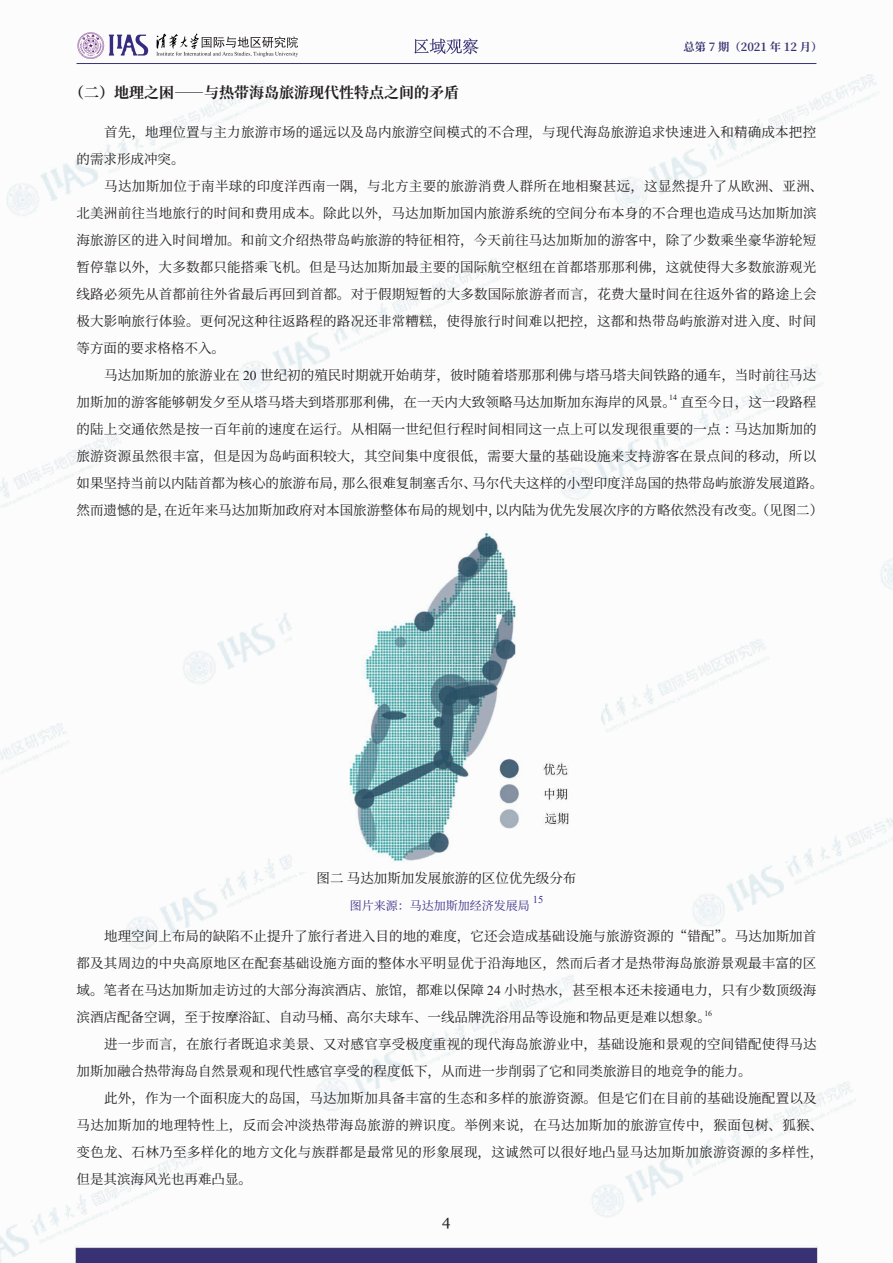
<style>
.page{position:relative;width:893px;height:1263px;background:#fff}
.page>*{position:absolute;margin:0;border:0;box-sizing:border-box;transform-origin:0 0}
.t1{font:700 15px "Source Han Serif CN";color:#231f20}
.t2{font:15px "Georgia";color:#231f20}
.t3{font:13.5px/27px "Source Han Serif CN";letter-spacing:.015em;color:#231f20}
.t4{font:12px "Source Han Serif CN";color:#3c3088}
.t5{font:700 11.25px "Source Han Serif CN";color:#383273}
.t6{font:10.5px "Times New Roman";color:#3c3088}
.t7{font:7.8px "Times New Roman";color:#231f20}
.s1{font-family:"Times New Roman"}
</style>
<div class="page">
<img style="left:0;top:49px;width:893px;height:1214px">
<svg style="left:414px;top:38px;width:65px;height:16px"></svg>
<hr style="left:77px;top:63px;width:739px;height:1px;background:#373273">
<svg style="left:77px;top:32px;width:71px;height:27px"></svg>
<svg style="left:156px;top:33px;width:142px;height:24px"></svg>
<img style="left:292px;top:530px;width:309px;height:341px">
<p class="t5" style="left:684px;top:41px;width:140px">总第 7 期（2021 年 12 月）</p>
<p class="t1" style="left:69px;top:84px;width:391px">（二）地理之困——与热带海岛旅游现代性特点之间的矛盾</p>
<p class="t3" style="left:77px;top:119px;width:741px;text-indent:28px">首先，地理位置与主力旅游市场的遥远以及岛内旅游空间模式的不合理，与现代海岛旅游追求快速进入和精确成本把控的需求形成冲突。</p>
<p class="t3" style="left:77px;top:173px;width:748px;text-indent:28px">马达加斯加位于南半球的印度洋西南一隅，与北方主要的旅游消费人群所在地相聚甚远，这显然提升了从欧洲、亚洲、北美洲前往当地旅行的时间和费用成本。除此以外，马达加斯加国内旅游系统的空间分布本身的不合理也造成马达加斯加滨海旅游区的进入时间增加。和前文介绍热带岛屿旅游的特征相符，今天前往马达加斯加的游客中，除了少数乘坐豪华游轮短暂停靠以外，大多数都只能搭乘飞机。但是马达加斯加最主要的国际航空枢纽在首都塔那那利佛，这就使得大多数旅游观光线路必须先从首都前往外省最后再回到首都。对于假期短暂的大多数国际旅游者而言，花费大量时间在往返外省的路途上会极大影响旅行体验。更何况这种往返路程的路况还非常糟糕，使得旅行时间难以把控，这都和热带岛屿旅游对进入度、时间等方面的要求格格不入。</p>
<p class="t3" style="left:77px;top:362px;width:741px;text-align:right">马达加斯加的旅游业在 <span class="s1">20</span> 世纪初的殖民时期就开始萌芽，彼时随着塔那那利佛与塔马塔夫间铁路的通车，当时前往马达<br>加斯加的游客能够朝发夕至从塔马塔夫到塔那那利佛，在一天内大致领略马达加斯加东海岸的风景。直至今日，这一段路程</p>
<p class="t7" style="left:669px;top:392px;width:9px">14</p>
<p class="t3" style="left:77px;top:415px;width:748px">的陆上交通依然是按一百年前的速度在运行。从相隔一世纪但行程时间相同这一点上可以发现很重要的一点：马达加斯加的旅游资源虽然很丰富，但是因为岛屿面积较大，其空间集中度很低，需要大量的基础设施来支持游客在景点间的移动，所以如果坚持当前以内陆首都为核心的旅游布局，那么很难复制塞舌尔、马尔代夫这样的小型印度洋岛国的热带岛屿旅游发展道路。然而遗憾的是，在近年来马达加斯加政府对本国旅游整体布局的规划中，以内陆为优先发展次序的方略依然没有改变。（见图二）</p>
<p class="t3" style="left:317px;top:865px;width:261px">图二马达加斯加发展旅游的区位优先级分布</p>
<p class="t4" style="left:350px;top:899px;width:181px">图片来源：马达加斯加经济发展局</p>
<p class="t6" style="left:533px;top:892px;width:12px">15</p>
<p class="t3" style="left:77px;top:923px;width:741px;text-align:justify;text-indent:28px">地理空间上布局的缺陷不止提升了旅行者进入目的地的难度，它还会造成基础设施与旅游资源的“错配”。马达加斯加首都及其周边的中央高原地区在配套基础设施方面的整体水平明显优于沿海地区，然而后者才是热带海岛旅游景观最丰富的区域。笔者在马达加斯加走访过的大部分海滨酒店、旅馆，都难以保障 <span class="s1">24</span> 小时热水，甚至根本还未接通电力，只有少数顶级海滨酒店配备空调，至于按摩浴缸、自动马桶、高尔夫球车、一线品牌洗浴用品等设施和物品更是难以想象。</p>
<p class="t7" style="left:704px;top:1007px;width:9px">16</p>
<p class="t3" style="left:77px;top:1031px;width:742px;text-indent:28px">进一步而言，在旅行者既追求美景、又对感官享受极度重视的现代海岛旅游业中，基础设施和景观的空间错配使得马达加斯加融合热带海岛自然景观和现代性感官享受的程度低下，从而进一步削弱了它和同类旅游目的地竞争的能力。</p>
<p class="t3" style="left:77px;top:1085px;width:748px;text-indent:28px">此外，作为一个面积庞大的岛国，马达加斯加具备丰富的生态和多样的旅游资源。但是它们在目前的基础设施配置以及马达加斯加的地理特性上，反而会冲淡热带海岛旅游的辨识度。举例来说，在马达加斯加的旅游宣传中，猴面包树、狐猴、变色龙、石林乃至多样化的地方文化与族群都是最常见的形象展现，这诚然可以很好地凸显马达加斯加旅游资源的多样性，但是其滨海风光也再难凸显。</p>
<p class="t2" style="left:442px;top:1211px;width:10px">4</p>
</div>
